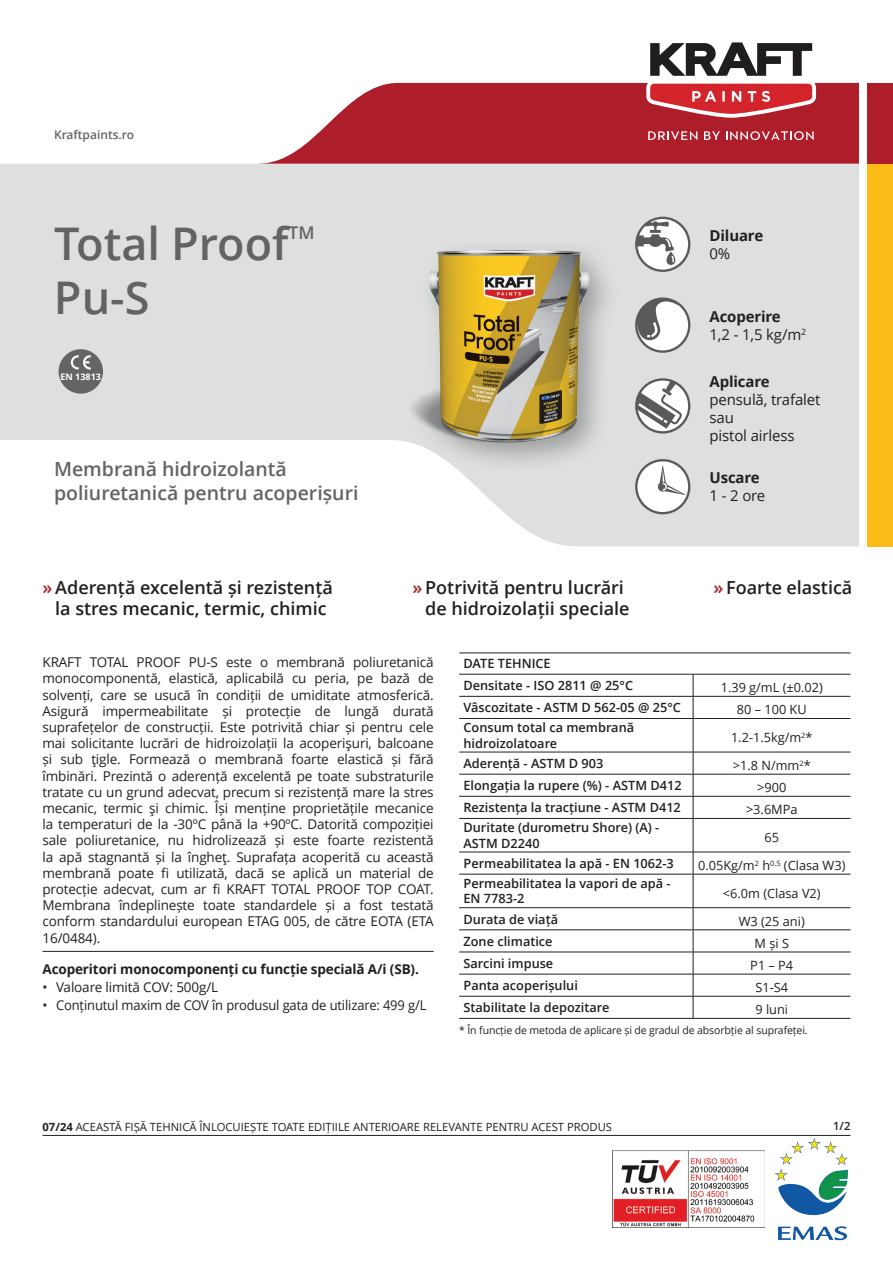
<style>
.page{position:relative;width:893px;height:1263px;background:#fff}
.page>*{position:absolute;margin:0;border:0;box-sizing:border-box;transform-origin:0 0}
.t1{font:600 45px "Open Sans";color:#636366}
.t2{font:600 19.5px/23.4px "Open Sans";color:#636366}
.t3{font:600 18px/21px "Open Sans";color:#231f20;text-align:center}
.t4{font:600 17.55px "Open Sans";color:#636366}
.t5{font:15px/18px "Open Sans";letter-spacing:-.01em;color:#231f20}
.t6{font:700 15px "Open Sans";letter-spacing:-.01em;color:#231f20}
.t7{font:13.5px/16.2px "Open Sans";letter-spacing:-.01em;color:#231f20;text-align:justify}
.t8{font:700 13.5px "Open Sans";letter-spacing:-.01em;color:#231f20}
.t9{font:600 12.75px/15.3px "Open Sans";color:#231f20}
.t10{font:12.75px "Open Sans";color:#231f20}
.t11{font:600 12px "Open Sans";color:#636366}
.t12{font:11.25px "Open Sans";color:#231f20}
.t13{font:600 11.25px "Open Sans";color:#231f20}
.t14{font:10.5px "Open Sans";letter-spacing:-.01em;color:#231f20}
.t15{font:700 9px "Open Sans";color:#fff}
.s1{font-weight:700}
.s2{color:#a92228}
</style>
<div class="page">
<svg style="left:0;top:164px;width:859px;height:382px;fill:#dde0df"></svg>
<svg style="left:259px;top:83px;width:600px;height:81px;background:#b93d48"></svg>
<div style="left:867px;top:83px;width:26px;height:81px;background:#ae1d2a"></div>
<div style="left:867px;top:164px;width:26px;height:382px;background:#fdbb18"></div>
<svg style="left:642px;top:42px;width:178px;height:80px"></svg>
<svg style="left:648px;top:131px;width:49px;height:9px"></svg>
<svg style="left:704px;top:131px;width:16px;height:9px"></svg>
<svg style="left:726px;top:131px;width:88px;height:9px"></svg>
<svg style="left:635px;top:297px;width:55px;height:56px"></svg>
<svg style="left:635px;top:459px;width:55px;height:55px"></svg>
<svg style="left:635px;top:378px;width:55px;height:55px"></svg>
<svg style="left:635px;top:217px;width:55px;height:55px"></svg>
<img style="left:612px;top:1150px;width:152px;height:77px">
<img style="left:775px;top:1138px;width:74px;height:103px">
<hr style="left:43px;top:1135px;width:807px;height:1px;background:#231f20">
<div style="left:405px;top:239px;width:215px;height:235px;background:#231f20;opacity:.35"></div>
<img style="left:404px;top:240px;width:210px;height:210px">
<hr style="left:459px;top:674px;width:234px;height:1px;background:#231f20">
<hr style="left:693px;top:674px;width:157px;height:1px;background:#231f20">
<hr style="left:459px;top:696px;width:234px;height:1px;background:#231f20">
<hr style="left:693px;top:696px;width:157px;height:1px;background:#231f20">
<svg style="left:693px;top:674px;width:1px;height:44px"></svg>
<hr style="left:459px;top:718px;width:234px;height:1px;background:#231f20">
<hr style="left:693px;top:718px;width:157px;height:1px;background:#231f20">
<hr style="left:693px;top:719px;width:1px;height:33px;background:#231f20">
<hr style="left:459px;top:752px;width:234px;height:1px;background:#231f20">
<hr style="left:693px;top:752px;width:157px;height:1px;background:#231f20">
<hr style="left:459px;top:774px;width:234px;height:1px;background:#231f20">
<hr style="left:693px;top:774px;width:157px;height:1px;background:#231f20">
<hr style="left:459px;top:796px;width:234px;height:1px;background:#231f20">
<hr style="left:693px;top:796px;width:157px;height:1px;background:#231f20">
<svg style="left:693px;top:752px;width:1px;height:66px"></svg>
<hr style="left:459px;top:818px;width:234px;height:1px;background:#231f20">
<hr style="left:693px;top:818px;width:157px;height:1px;background:#231f20">
<hr style="left:693px;top:819px;width:1px;height:33px;background:#231f20">
<hr style="left:459px;top:852px;width:234px;height:1px;background:#231f20">
<hr style="left:693px;top:852px;width:157px;height:1px;background:#231f20">
<svg style="left:693px;top:852px;width:1px;height:22px"></svg>
<hr style="left:459px;top:874px;width:234px;height:1px;background:#231f20">
<hr style="left:693px;top:874px;width:157px;height:1px;background:#231f20">
<hr style="left:693px;top:874px;width:1px;height:33px;background:#231f20">
<hr style="left:459px;top:907px;width:234px;height:1px;background:#231f20">
<hr style="left:693px;top:907px;width:157px;height:1px;background:#231f20">
<hr style="left:459px;top:929px;width:234px;height:1px;background:#231f20">
<hr style="left:693px;top:929px;width:157px;height:1px;background:#231f20">
<hr style="left:459px;top:952px;width:234px;height:1px;background:#231f20">
<hr style="left:693px;top:952px;width:157px;height:1px;background:#231f20">
<hr style="left:459px;top:974px;width:234px;height:1px;background:#231f20">
<hr style="left:693px;top:974px;width:157px;height:1px;background:#231f20">
<hr style="left:459px;top:996px;width:234px;height:1px;background:#231f20">
<hr style="left:693px;top:996px;width:157px;height:1px;background:#231f20">
<svg style="left:693px;top:908px;width:1px;height:110px"></svg>
<hr style="left:459px;top:1018px;width:234px;height:1px;background:#231f20">
<hr style="left:693px;top:1018px;width:157px;height:1px;background:#231f20">
<hr style="left:459px;top:653px;width:234px;height:1px;background:#231f20">
<hr style="left:693px;top:653px;width:157px;height:1px;background:#231f20">
<hr style="left:43px;top:951px;width:391px;height:1px;background:#231f20">
<div style="left:59px;top:349px;width:44px;height:45px;background:#636466;border-radius:50%"></div>
<svg style="left:71px;top:355px;width:20px;height:14px"></svg>
<p class="t11" style="left:54px;top:126px;width:82px">Kraftpaints.ro</p>
<h1 class="t1" style="left:54px;top:213px;width:236px">Total Proof</h1>
<p class="t4" style="left:289px;top:221px;width:28px">TM</p>
<h1 class="t1" style="left:54px;top:267px;width:97px">Pu-S</h1>
<p class="t15" style="left:61px;top:371px;width:42px">EN 13813</p>
<h2 class="t2" style="left:54px;top:457px;width:306px">Membrană hidroizolantă poliuretanică pentru acoperișuri</h2>
<p class="t6" style="left:709px;top:225px;width:55px">Diluare</p>
<p class="t5" style="left:709px;top:244px;width:22px">0%</p>
<p class="t5" style="left:709px;top:307px;width:98px"><span class="s1">Acoperire<br></span>1,2 - 1,5 kg/m<sup>2</sup></p>
<p class="t6" style="left:709px;top:371px;width:62px">Aplicare</p>
<p class="t5" style="left:709px;top:390px;width:112px">pensulă, trafalet sau<br>pistol airless</p>
<p class="t6" style="left:709px;top:467px;width:52px">Uscare</p>
<p class="t5" style="left:709px;top:487px;width:57px">1 - 2 ore</p>
<h3 class="t3" style="left:43px;top:577px;width:292px"><span class="s2">»</span>Aderență excelentă și rezistență la stres mecanic, termic, chimic</h3>
<h3 class="t3" style="left:412px;top:577px;width:213px"><span class="s2">»</span>Potrivită pentru lucrări</h3>
<h3 class="t3" style="left:713px;top:577px;width:141px"><span class="s2">»</span> Foarte elastică</h3>
<h3 class="t3" style="left:425px;top:598px;width:206px">de hidroizolații speciale</h3>
<p class="t9" style="left:463px;top:653px;width:171px;line-height:21.8px">DATE TEHNICE<br>Densitate - ISO 2811 @ 25°C</p>
<p class="t7" style="left:43px;top:654px;width:393px">KRAFT TOTAL PROOF PU-S este o membrană poliuretanică monocomponentă, elastică, aplicabilă cu peria, pe bază de solvenți, care se usucă în condiții de umiditate atmosferică.<br>Asigură impermeabilitate și protecție de lungă durată suprafețelor de construcții. Este potrivită chiar și pentru cele mai solicitante lucrări de hidroizolații la acoperişuri, balcoane și sub ţigle. Formează o membrană foarte elastică și fără îmbinări. Prezintă o aderență excelentă pe toate substraturile tratate cu un grund adecvat, precum si rezistență mare la stres mecanic, termic şi chimic. Își menține proprietățile mecanice la temperaturi de la -30ºC până la +90ºC. Datorită compoziției sale poliuretanice, nu hidrolizează și este foarte rezistentă la apă stagnantă și la îngheţ. Suprafața acoperită cu această membrană poate fi utilizată, dacă se aplică un material de protecție adecvat, cum ar fi KRAFT TOTAL PROOF TOP COAT.<br>Membrana îndeplinește toate standardele și a fost testată conform standardului european ETAG 005, de către EOTA (ETA 16/0484).</p>
<p class="t10" style="left:721px;top:679px;width:104px">1.39 g/mL (±0.02)</p>
<p class="t9" style="left:463px;top:700px;width:219px">Vâscozitate - ASTM D 562-05 @ 25°C</p>
<p class="t10" style="left:737px;top:701px;width:71px">80 – 100 KU</p>
<p class="t9" style="left:463px;top:720px;width:172px">Consum total ca membrană hidroizolatoare</p>
<p class="t10" style="left:731px;top:729px;width:83px">1.2-1.5kg/m<sup>2</sup>*</p>
<p class="t9" style="left:463px;top:755px;width:141px">Aderență - ASTM D 903</p>
<p class="t10" style="left:733px;top:756px;width:79px">&gt;1.8 N/mm<sup>2</sup>*</p>
<p class="t9" style="left:463px;top:777px;width:220px">Elongația la rupere (%) - ASTM D412</p>
<p class="t10" style="left:757px;top:779px;width:31px">&gt;900</p>
<p class="t9" style="left:463px;top:800px;width:219px">Rezistența la tracțiune - ASTM D412</p>
<p class="t10" style="left:746px;top:801px;width:53px">&gt;3.6MPa</p>
<p class="t9" style="left:463px;top:820px;width:197px">Duritate (durometru Shore) (A) -<br>ASTM D2240</p>
<p class="t10" style="left:764px;top:829px;width:16px">65</p>
<p class="t9" style="left:463px;top:855px;width:212px">Permeabilitatea la apă - EN 1062-3</p>
<p class="t10" style="left:698px;top:856px;width:149px">0.05Kg/m<sup>2</sup> h<sup>0.5</sup> (Clasa W3)</p>
<p class="t9" style="left:463px;top:876px;width:209px">Permeabilitatea la vapori de apă -<br>EN 7783-2</p>
<p class="t10" style="left:723px;top:884px;width:99px">&lt;6.0m (Clasa V2)</p>
<p class="t9" style="left:463px;top:911px;width:96px">Durata de viață</p>
<p class="t10" style="left:739px;top:912px;width:68px">W3 (25 ani)</p>
<p class="t9" style="left:463px;top:933px;width:91px">Zone climatice</p>
<p class="t10" style="left:755px;top:934px;width:36px">M și S</p>
<p class="t9" style="left:463px;top:955px;width:91px">Sarcini impuse</p>
<p class="t10" style="left:750px;top:956px;width:44px">P1 – P4</p>
<p class="t9" style="left:463px;top:977px;width:116px">Panta acoperișului</p>
<p class="t10" style="left:755px;top:979px;width:34px">S1-S4</p>
<p class="t9" style="left:463px;top:1000px;width:147px">Stabilitate la depozitare</p>
<p class="t10" style="left:755px;top:1001px;width:34px">9 luni</p>
<p class="t8" style="left:43px;top:959px;width:378px">Acoperitori monocomponenți cu funcție specială A/i (SB).</p>
<p class="t7" style="left:43px;top:978px;width:177px">• Valoare limită COV: 500g/L</p>
<p class="t7" style="left:43px;top:996px;width:385px">• Conținutul maxim de COV în produsul gata de utilizare: 499 g/L</p>
<p class="t14" style="left:459px;top:1023px;width:350px">* În funcție de metoda de aplicare și de gradul de absorbție al suprafeței.</p>
<p class="t12" style="left:43px;top:1119px;width:571px"><span class="s1">07/24</span> ACEASTĂ FIȘĂ TEHNICĂ ÎNLOCUIEȘTE TOATE EDIȚIILE ANTERIOARE RELEVANTE PENTRU ACEST PRODUS</p>
<p class="t13" style="left:833px;top:1118px;width:19px">1/2</p>
</div>
